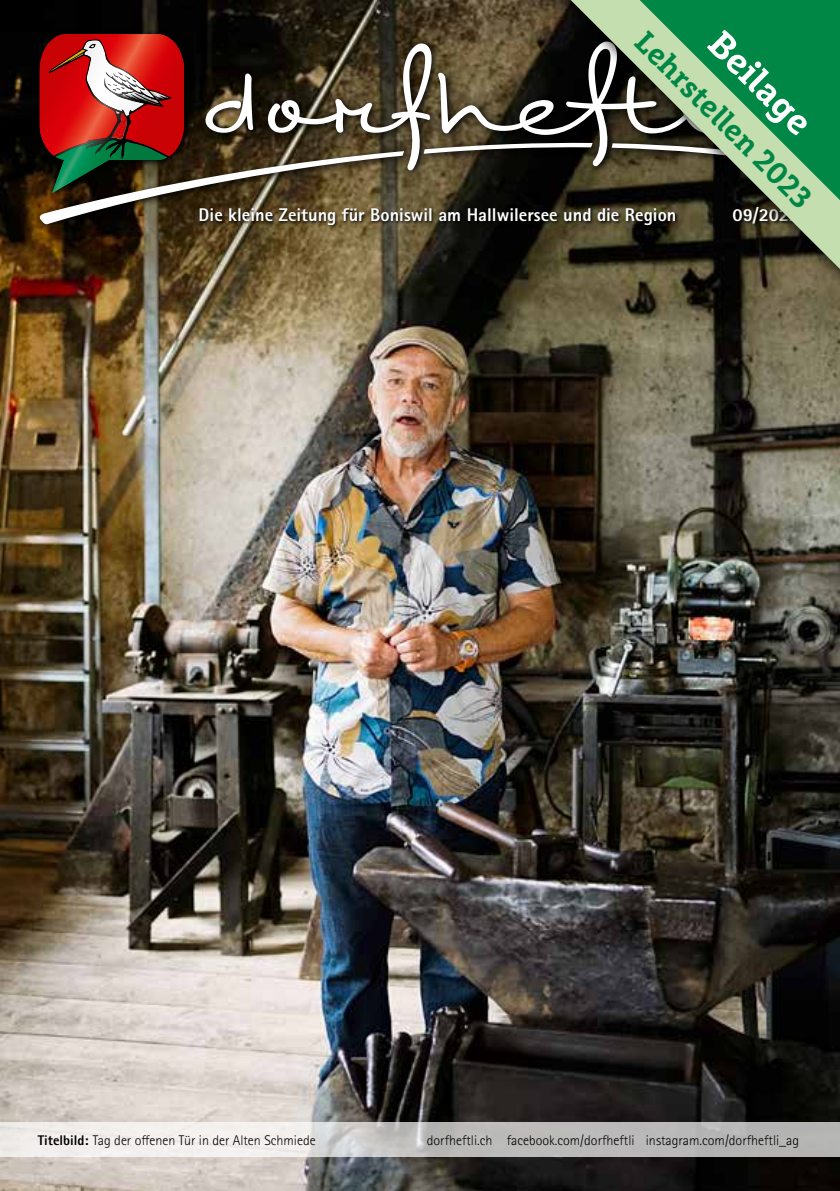
<style>
.page{position:relative;width:840px;height:1191px;background:#fff}
.page>*{position:absolute;margin:0;border:0;box-sizing:border-box;transform-origin:0 0}
.t1{font:700 36px "Marselis Slab Pro";color:#fff}
.t2{font:700 30px "Marselis Slab Pro";color:#008645}
.t3{font:800 18.4px "Rotis Sans Serif Std";color:#fff}
.t4{font:300 14px "Rotis Sans Serif Std";color:#000}
.s1{font-weight:800}
</style>
<div class="page">
<img style="left:0;top:0;width:839px;height:1191px">
<svg style="left:0;top:1123px;width:839px;height:34px;background:#d0cecd"></svg>
<svg style="left:34px;top:28px;width:490px;height:206px;background:#312716"></svg>
<svg style="left:38px;top:34px;width:486px;height:190px;background:#504735"></svg>
<img style="left:42px;top:125px;width:142px;height:68px">
<img style="left:52px;top:156px;width:115px;height:37px">
<img style="left:40px;top:34px;width:141px;height:122px">
<img style="left:84px;top:41px;width:70px;height:75px">
<img style="left:111px;top:91px;width:58px;height:49px">
<img style="left:51px;top:49px;width:34px;height:22px">
<svg style="left:198px;top:206px;width:326px;height:22px;background:#3f3520"></svg>
<div style="left:524px;top:0;width:315px;height:310px;background:#000;opacity:.75"></div>
<svg style="left:570px;top:0;width:269px;height:269px;background:#434333"></svg>
<svg style="left:611px;top:0;width:228px;height:200px;background:#498a5d"></svg>
<h1 class="t1" style="left:730px;top:21px;width:130px;rotate:45deg">Beilage</h1>
<h2 class="t2" style="left:653px;top:23px;width:237px;rotate:45deg">Lehrstellen 2023</h2>
<h3 class="t3" style="left:198px;top:203px;width:479px">Die kleine Zeitung für Boniswil am Hallwilersee und die Region</h3>
<h3 class="t3" style="left:732px;top:203px;width:68px">09/2022</h3>
<p class="t4" style="left:38px;top:1132px;width:279px"><span class="s1">Titelbild:</span> Tag der offenen Tür in der Alten Schmiede</p>
<p class="t4" style="left:426px;top:1132px;width:373px">dorfheftli.ch facebook.com/dorfheftli instagram.com/dorfheftli_ag</p>
</div>
